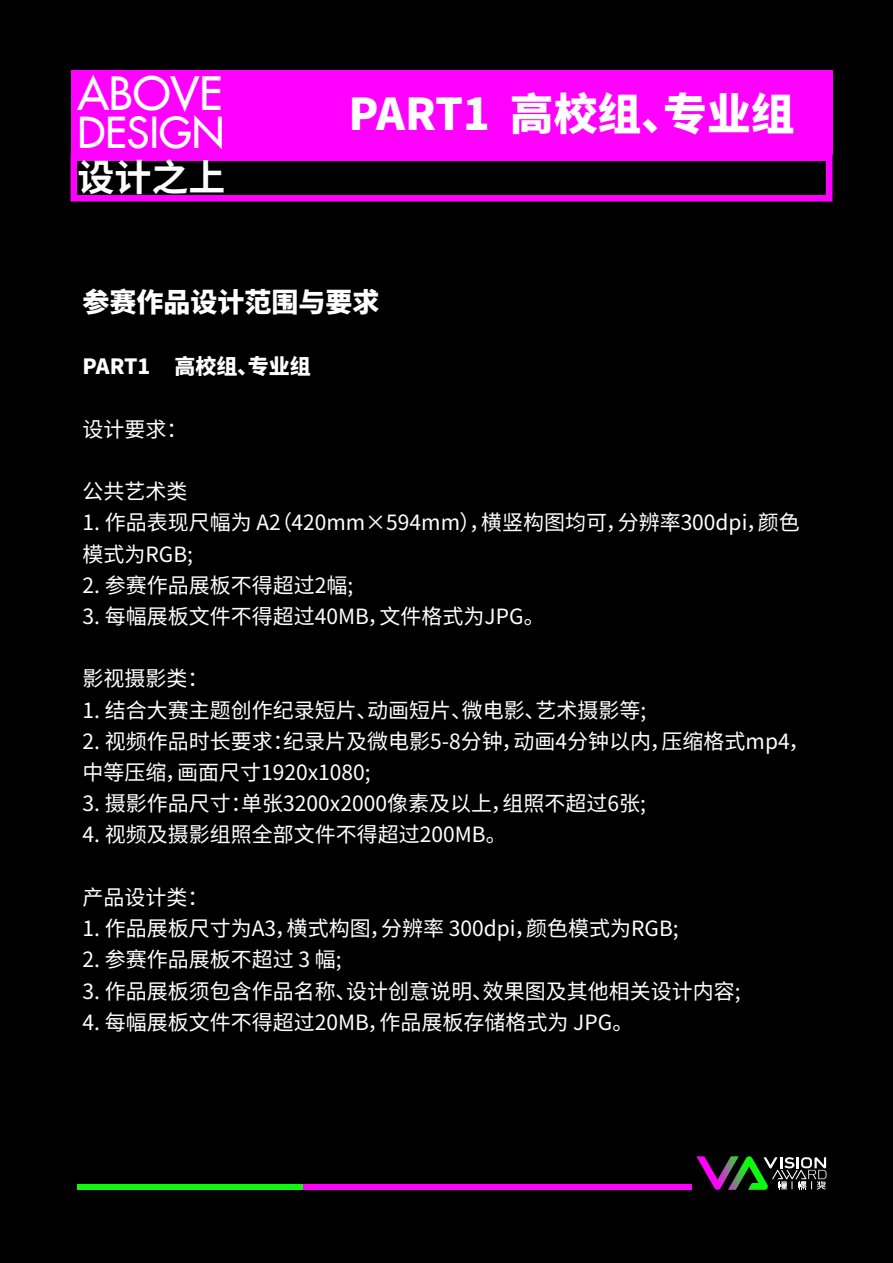
<style>
.page{position:relative;width:893px;height:1263px;background:#000}
.page>*{position:absolute;margin:0;border:0;box-sizing:border-box;transform-origin:0 0}
.t1{font:45px "Futura LT";color:#fff}
.t2{font:800 43.8px "Source Han Sans CN";color:#fff}
.t3{font:41.85px "Futura LT";color:#fff}
.t4{font:700 37.05px "Source Han Sans CN";color:#fff}
.t5{font:800 27px "Source Han Sans CN";color:#fff}
.t6{font:21px/31.2px "Source Han Sans CN";color:#fff}
.t7{font:800 21px "Source Han Sans CN";color:#fff}
</style>
<div class="page">
<div style="left:71px;top:70px;width:761px;height:84px;background:#f0f"></div>
<svg style="left:71px;top:154px;width:761px;height:47px"></svg>
<div style="left:303px;top:1184px;width:389px;height:5px;background:#f0f"></div>
<div style="left:77px;top:1184px;width:226px;height:5px;background:#0ff90e"></div>
<svg style="left:696px;top:1156px;width:130px;height:34px"></svg>
<h1 class="t1" style="left:77px;top:64px;width:147px">ABOVE</h1>
<h3 class="t3" style="left:77px;top:105px;width:149px">DESIGN</h3>
<h3 class="t4" style="left:77px;top:156px;width:150px">设计之上</h3>
<h2 class="t2" style="left:349px;top:89px;width:448px">PART1 高校组、专业组</h2>
<p class="t5" style="left:83px;top:287px;width:298px">参赛作品设计范围与要求</p>
<p class="t7" style="left:83px;top:355px;width:230px">PART1 高校组、专业组</p>
<p class="t6" style="left:83px;top:414px;width:106px">设计要求：</p>
<p class="t6" style="left:83px;top:476px;width:106px">公共艺术类</p>
<p class="t6" style="left:83px;top:507px;width:719px">1. 作品表现尺幅为 A2（420mm×594mm），横竖构图均可，分辨率300dpi，颜色模式为RGB;</p>
<p class="t6" style="left:83px;top:570px;width:272px">2. 参赛作品展板不得超过2幅;</p>
<p class="t6" style="left:83px;top:601px;width:464px">3. 每幅展板文件不得超过40MB，文件格式为JPG。</p>
<p class="t6" style="left:83px;top:663px;width:127px">影视摄影类：</p>
<p class="t6" style="left:83px;top:695px;width:565px">1. 结合大赛主题创作纪录短片、动画短片、微电影、艺术摄影等;</p>
<p class="t6" style="left:83px;top:726px;width:728px">2. 视频作品时长要求：纪录片及微电影5-8分钟，动画4分钟以内，压缩格式mp4，中等压缩，画面尺寸1920x1080;</p>
<p class="t6" style="left:83px;top:788px;width:565px">3. 摄影作品尺寸：单张3200x2000像素及以上，组照不超过6张;</p>
<p class="t6" style="left:83px;top:820px;width:426px">4. 视频及摄影组照全部文件不得超过200MB。</p>
<p class="t6" style="left:83px;top:882px;width:127px">产品设计类：</p>
<p class="t6" style="left:83px;top:913px;width:598px">1. 作品展板尺寸为A3，横式构图，分辨率 300dpi，颜色模式为RGB;</p>
<p class="t6" style="left:83px;top:944px;width:261px">2. 参赛作品展板不超过 3 幅;</p>
<p class="t6" style="left:83px;top:976px;width:660px">3. 作品展板须包含作品名称、设计创意说明、效果图及其他相关设计内容;</p>
<p class="t6" style="left:83px;top:1007px;width:552px">4. 每幅展板文件不得超过20MB，作品展板存储格式为 JPG。</p>
</div>
